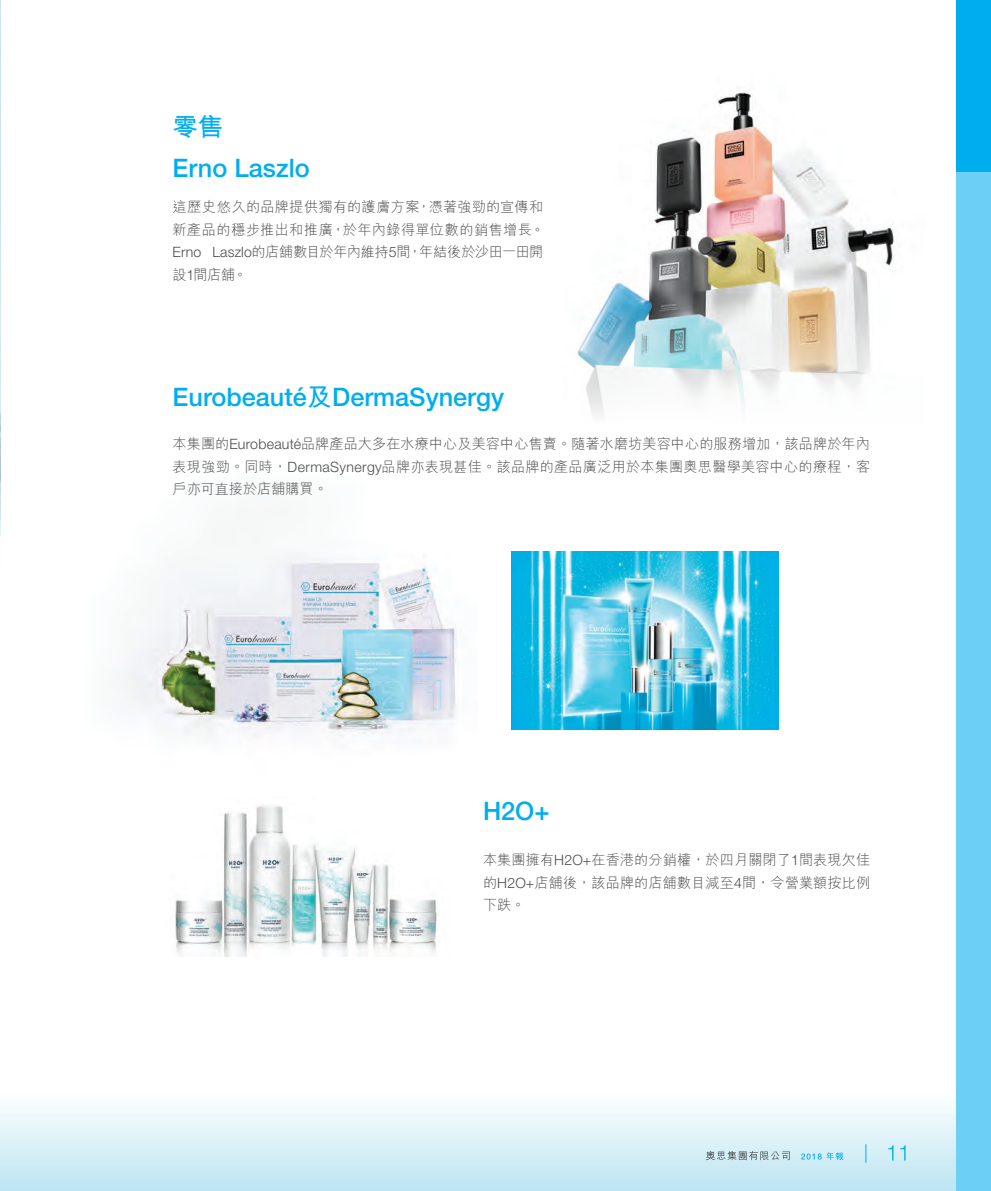
<style>
.page{position:relative;width:991px;height:1191px;background:#fff}
.page>*{position:absolute;margin:0;border:0;box-sizing:border-box;transform-origin:0 0}
.t1{font:500 25.5px "Helvetica Neue LT Std";color:#00aeef}
.t2{font:700 25.5px "M Hei HK";color:#00aeef}
.t3{font:300 14.25px/22.5px "M Hei HK";letter-spacing:.01em;color:#4b4c4d;text-align:justify}
.s1{font-family:"Helvetica Neue LT Std"}
.s2{font-family:"M Hei HK";font-weight:700}
.s3{font-family:"Helvetica Neue LT Pro"}
</style>
<div class="page">
<img style="left:122px;top:554px;width:335px;height:184px">
<img style="left:0;top:0;width:1px;height:568px">
<div style="left:0;top:1055px;width:991px;height:136px;background:linear-gradient(to bottom,#fff,#c1e7f2)"></div>
<img style="left:651px;top:87px;width:244px;height:166px">
<svg style="left:577px;top:253px;width:317px;height:162px"></svg>
<div style="left:956px;top:0;width:35px;height:1191px;background:#6bcff6"></div>
<div style="left:956px;top:0;width:35px;height:171px;background:#00aeef"></div>
<img style="left:512px;top:551px;width:267px;height:178px">
<img style="left:175px;top:805px;width:263px;height:151px">
<svg style="left:706px;top:1151px;width:83px;height:9px"></svg>
<svg style="left:865px;top:1144px;width:1px;height:18px"></svg>
<svg style="left:888px;top:1145px;width:17px;height:15px"></svg>
<svg style="left:801px;top:1152px;width:42px;height:8px"></svg>
<h1 class="t2" style="left:173px;top:108px;width:52px">零售</h1>
<h1 class="t1" style="left:173px;top:152px;width:139px">Erno Laszlo</h1>
<p class="t3" style="left:173px;top:195px;width:374px">這歷史悠久的品牌提供獨有的護膚方案，憑著強勁的宣傳和新產品的穩步推出和推廣，於年內錄得單位數的銷售增長。<span class="s1">Erno Laszlo</span>的店舖數目於年內維持<span class="s1">5</span>間，年結後於沙田一田開設<span class="s1">1</span>間店舖。</p>
<h1 class="t1" style="left:173px;top:382px;width:333px">Eurobeauté<span class="s2">及</span>DermaSynergy</h1>
<p class="t3" style="left:173px;top:432px;width:699px">本集團的<span class="s1">Eurobeauté</span>品牌產品大多在水療中心及美容中心售賣。隨著水磨坊美容中心的服務增加，該品牌於年內表現強勁。同時，<span class="s1">DermaSynergy</span>品牌亦表現甚佳。該品牌的產品廣泛用於本集團奧思醫學美容中心的療程，客戶亦可直接於店舖購買。</p>
<h1 class="t1" style="left:483px;top:796px;width:68px">H2O+</h1>
<p class="t3" style="left:483px;top:848px;width:389px">本集團擁有<span class="s3">H2O+</span>在香港的分銷權，於四月關閉了<span class="s3">1</span>間表現欠佳的<span class="s3">H2O+</span>店舖後，該品牌的店舖數目減至<span class="s3">4</span>間，令營業額按比例下跌。</p>
</div>
